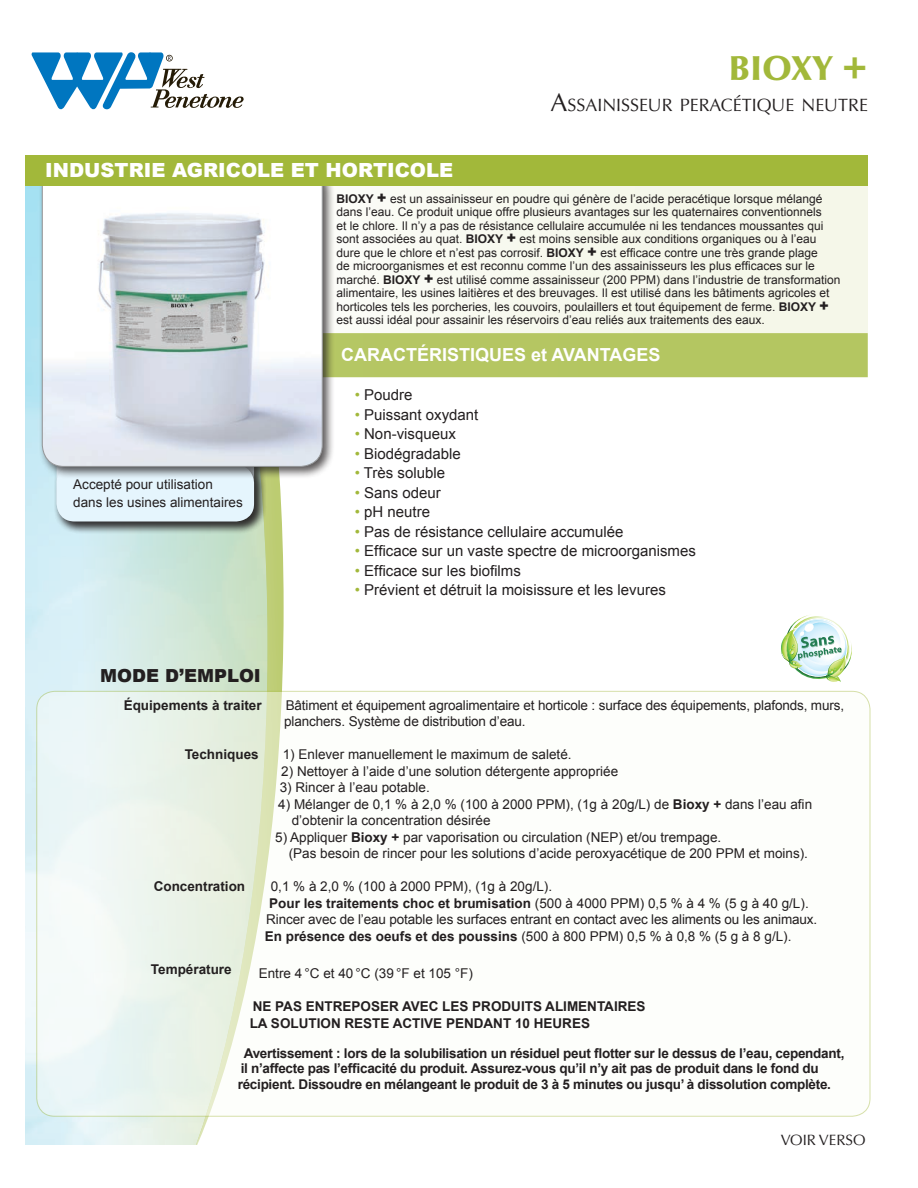
<style>
.page{position:relative;width:918px;height:1188px;background:#fff}
.page>*{position:absolute;margin:0;border:0;box-sizing:border-box;transform-origin:0 0}
.t1{font:900 34.5px "Optima";color:#a2b83a}
.t2{font:900 19.5px "Arial";color:#fff}
.t3{font:700 18px "Arial";color:#fff}
.t4{font:900 18px "Arial";color:#231f20}
.t5{font:17.85px "Optima";color:#231f20}
.t6{font:15px "Arial";color:#231f20}
.t7{font:15px "Optima";color:#231f20}
.t8{font:13.5px/16.5px "Arial";color:#231f20}
.t9{font:700 13.5px/16.5px "Arial";color:#231f20}
.t10{font:700 13.5px/15px "Arial";letter-spacing:-.02em;color:#231f20}
.t11{font:12px/13.5px "Arial";color:#231f20}
.s1{font-size:39px}
.s2{font-size:25.5px}
.s3{font-weight:700}
.s4{font-weight:900;font-size:15px}
.s5{color:#a2b83a}
.s6{font-weight:400}
</style>
<div class="page">
<div style="left:70px;top:174px;width:798px;height:203px;background:#f6f8ec"></div>
<div style="left:320px;top:333px;width:548px;height:44px;background:#b4c661;border:2px solid #a2b83a"></div>
<img style="left:25px;top:186px;width:243px;height:959px">
<svg style="left:32px;top:52px;width:212px;height:57px"></svg>
<svg style="left:37px;top:691px;width:833px;height:425px"></svg>
<div style="left:53px;top:462px;width:214px;height:73px;background:#231f20;opacity:.75"></div>
<div style="left:57px;top:465px;width:197px;height:56px;background:#e5f5fd;border-radius:18px"></div>
<div style="left:39px;top:161px;width:297px;height:319px;background:#231f20;opacity:.75"></div>
<img style="left:42px;top:186px;width:280px;height:280px">
<div style="left:25px;top:155px;width:843px;height:31px;background:#a2b83a"></div>
<svg style="left:781px;top:615px;width:71px;height:67px"></svg>
<h2 class="t2" style="left:45px;top:156px;width:409px">INDUSTRIE AGRICOLE ET HORTICOLE</h2>
<h1 class="t1" style="left:729px;top:48px;width:140px">BIOXY <span class="s1">+</span></h1>
<h3 class="t5" style="left:551px;top:95px;width:319px"><span class="s2">A</span>SSAINISSEUR PERACÉTIQUE NEUTRE</h3>
<p class="t11" style="left:337px;top:192px;width:505px"><span class="s3">BIOXY</span> <span class="s4">+</span> est un assainisseur en poudre qui génère de l’acide peracétique lorsque mélangé dans l’eau. Ce produit unique offre plusieurs avantages sur les quaternaires conventionnels<br>et le chlore. Il n’y a pas de résistance cellulaire accumulée ni les tendances moussantes qui sont associées au quat. <span class="s3">BIOXY</span> <span class="s4">+</span> est moins sensible aux conditions organiques ou à l’eau dure que le chlore et n’est pas corrosif. <span class="s3">BIOXY</span> <span class="s4">+</span> est efficace contre une très grande plage<br>de microorganismes et est reconnu comme l’un des assainisseurs les plus efficaces sur le marché. <span class="s3">BIOXY</span> <span class="s4">+</span> est utilisé comme assainisseur (200 PPM) dans l’industrie de transformation alimentaire, les usines laitières et des breuvages. Il est utilisé dans les bâtiments agricoles et horticoles tels les porcheries, les couvoirs, poulaillers et tout équipement de ferme. <span class="s3">BIOXY</span> <span class="s4">+ </span>est aussi idéal pour assainir les réservoirs d’eau reliés aux traitements des eaux.</p>
<p class="t8" style="left:73px;top:476px;width:171px;line-height:18px">Accepté pour utilisation dans les usines alimentaires</p>
<h3 class="t4" style="left:100px;top:663px;width:162px">MODE D’EMPLOI</h3>
<h3 class="t3" style="left:341px;top:343px;width:321px">CARACTÉRISTIQUES et AVANTAGES</h3>
<p class="t6" style="left:355px;top:385px;width:59px"><span class="s5">•</span> Poudre</p>
<p class="t6" style="left:355px;top:405px;width:125px"><span class="s5">•</span> Puissant oxydant</p>
<p class="t6" style="left:355px;top:424px;width:103px"><span class="s5">•</span> Non-visqueux</p>
<p class="t6" style="left:355px;top:444px;width:108px"><span class="s5">•</span> Biodégradable</p>
<p class="t6" style="left:355px;top:463px;width:92px"><span class="s5">•</span> Très soluble</p>
<p class="t6" style="left:355px;top:483px;width:88px"><span class="s5">•</span> Sans odeur</p>
<p class="t6" style="left:355px;top:502px;width:77px"><span class="s5">•</span> pH neutre</p>
<p class="t6" style="left:355px;top:522px;width:270px"><span class="s5">•</span> Pas de résistance cellulaire accumulée</p>
<p class="t6" style="left:355px;top:541px;width:343px"><span class="s5">•</span> Efficace sur un vaste spectre de microorganismes</p>
<p class="t6" style="left:355px;top:561px;width:168px"><span class="s5">•</span> Efficace sur les biofilms</p>
<p class="t6" style="left:355px;top:580px;width:313px"><span class="s5">•</span> Prévient et détruit la moisissure et les levures</p>
<p class="t9" style="left:124px;top:697px;width:140px">Équipements à traiter</p>
<p class="t9" style="left:185px;top:747px;width:76px">Techniques</p>
<p class="t8" style="left:284px;top:697px;width:561px">Bâtiment et équipement agroalimentaire et horticole : surface des équipements, plafonds, murs, planchers. Système de distribution d’eau.</p>
<p class="t8" style="left:283px;top:746px;width:290px">1) Enlever manuellement le maximum de saleté.</p>
<p class="t8" style="left:281px;top:763px;width:338px">2) Nettoyer à l’aide d’une solution détergente appropriée</p>
<p class="t8" style="left:280px;top:779px;width:152px">3) Rincer à l’eau potable.</p>
<p class="t8" style="left:292px;top:796px;width:522px;text-indent:-14px">4) Mélanger de 0,1 % à 2,0 % (100 à 2000 PPM), (1g à 20g/L) de <span class="s3">Bioxy +</span> dans l’eau afin d’obtenir la concentration désirée</p>
<p class="t8" style="left:289px;top:829px;width:521px;text-indent:-14px">5) Appliquer <span class="s3">Bioxy +</span> par vaporisation ou circulation (NEP) et/ou trempage.<br>(Pas besoin de rincer pour les solutions d’acide peroxyacétique de 200 PPM et moins).</p>
<p class="t8" style="left:271px;top:878px;width:283px">0,1 % à 2,0 % (100 à 2000 PPM), (1g à 20g/L).</p>
<p class="t9" style="left:269px;top:895px;width:541px">Pour les traitements choc et brumisation <span class="s6">(500 à 4000 PPM) 0,5 % à 4 % (5 g à 40 g/L).</span></p>
<p class="t8" style="left:266px;top:911px;width:552px">Rincer avec de l’eau potable les surfaces entrant en contact avec les aliments ou les animaux.</p>
<p class="t9" style="left:265px;top:928px;width:528px">En présence des oeufs et des poussins <span class="s6">(500 à 800 PPM) 0,5 % à 0,8 % (5 g à 8 g/L).</span></p>
<p class="t8" style="left:259px;top:965px;width:216px">Entre 4 °C et 40 °C (39 °F et 105 °F)</p>
<p class="t9" style="left:250px;top:998px;width:397px">NE PAS ENTREPOSER AVEC LES PRODUITS ALIMENTAIRES<br>LA SOLUTION RESTE ACTIVE PENDANT 10 HEURES</p>
<p class="t10" style="left:241px;top:1046px;width:605px">Avertissement : lors de la solubilisation un résiduel peut flotter sur le dessus de l’eau, cependant, il n’affecte pas l’efficacité du produit. Assurez-vous qu’il n’y ait pas de produit dans le fond du</p>
<p class="t10" style="left:238px;top:1077px;width:595px">récipient. Dissoudre en mélangeant le produit de 3 à 5 minutes ou jusqu’ à dissolution complète.</p>
<p class="t9" style="left:154px;top:879px;width:93px">Concentration</p>
<p class="t9" style="left:151px;top:961px;width:82px">Température</p>
<p class="t7" style="left:781px;top:1132px;width:86px">VOIR VERSO</p>
</div>
